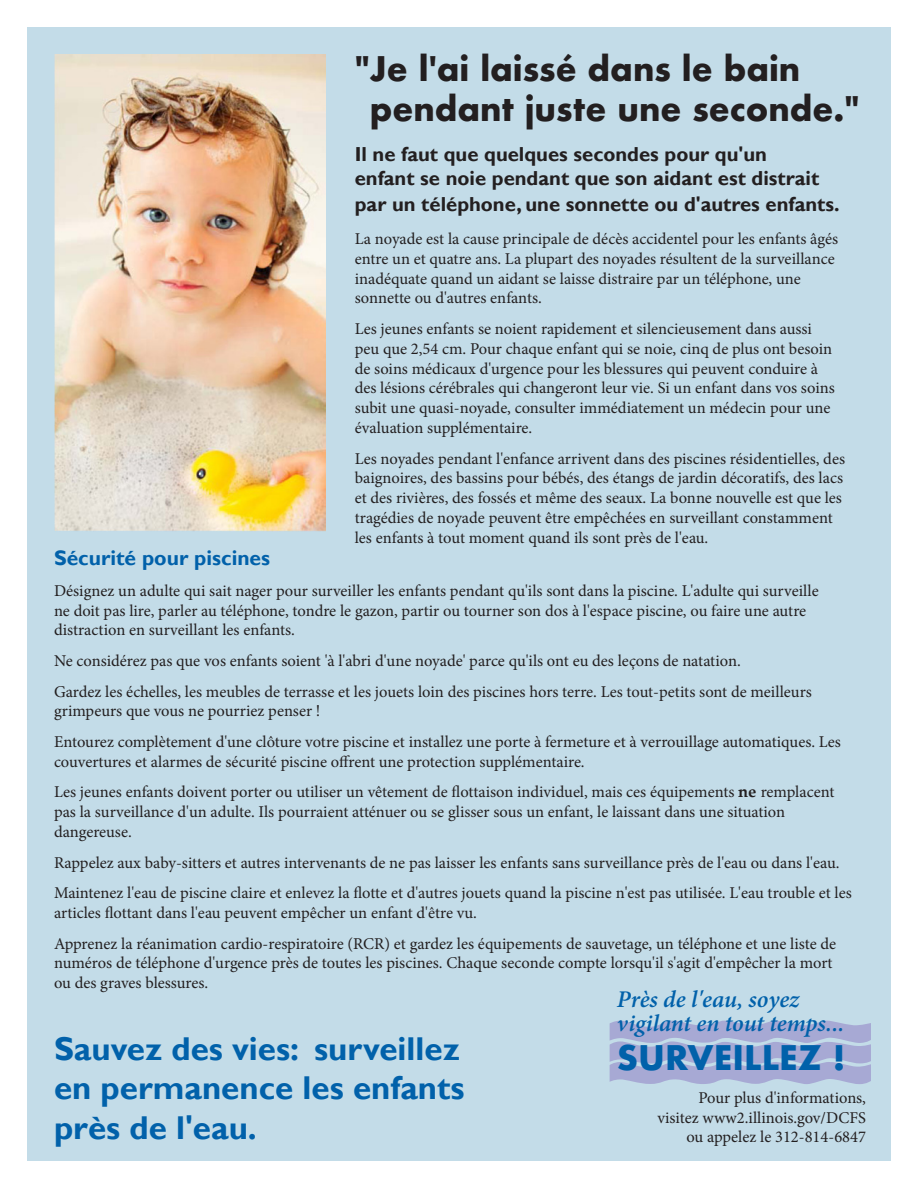
<style>
.page{position:relative;width:918px;height:1188px;background:#fff}
.page>*{position:absolute;margin:0;border:0;box-sizing:border-box;transform-origin:0 0}
.t1{font:700 33px/39.6px "Gill Sans";color:#0161aa}
.t2{font:700 33px/39.6px "Futura";color:#231f20}
.t3{font:700 33px "Futura";color:#0161aa}
.t4{font:italic 600 24px "Minion Pro";letter-spacing:-.005em;color:#0161aa}
.Heading{font:700 21px "Gill Sans";color:#0161aa}
.t5{font:700 20.25px/25.2px "Gill Sans";color:#231f20}
.Body_Text{font:16.5px/19.8px "Minion Pro";color:#231f20}
.s1{font-family:"Palatino Linotype";font-weight:700}
</style>
<div class="page">
<div style="left:27px;top:27px;width:864px;height:1134px;background:#c3dce8"></div>
<img style="left:54px;top:54px;width:271px;height:477px">
<svg style="left:610px;top:1020px;width:261px;height:64px"></svg>
<p class="t2" style="left:370px;top:49px;width:491px;text-indent:-15px">"Je l'ai laissé dans le bain pendant juste une seconde."</p>
<p class="t5" style="left:355px;top:142px;width:414px">Il ne faut que quelques secondes pour qu'un</p>
<p class="t5" style="left:355px;top:167px;width:486px">enfant se noie pendant que son aidant est distrait par un téléphone, une sonnette ou d'autres enfants.</p>
<p class="Body_Text" style="left:355px;top:229px;width:485px">La noyade est la cause principale de décès accidentel pour les enfants âgés entre un et quatre ans. La plupart des noyades résultent de la surveillance inadéquate quand un aidant se laisse distraire par un téléphone, une sonnette ou d'autres enfants.</p>
<p class="Body_Text" style="left:355px;top:319px;width:481px">Les jeunes enfants se noient rapidement et silencieusement dans aussi peu que 2,54 cm. Pour chaque enfant qui se noie, cinq de plus ont besoin de soins médicaux d'urgence pour les blessures qui peuvent conduire à des lésions cérébrales qui changeront leur vie. Si un enfant dans vos soins subit une quasi-noyade, consulter immédiatement un médecin pour une évaluation supplémentaire.</p>
<p class="Body_Text" style="left:355px;top:448px;width:492px">Les noyades pendant l'enfance arrivent dans des piscines résidentielles, des baignoires, des bassins pour bébés, des étangs de jardin décoratifs, des lacs et des rivières, des fossés et même des seaux. La bonne nouvelle est que les tragédies de noyade peuvent être empêchées en surveillant constamment les enfants à tout moment quand ils sont près de l'eau.</p>
<p class="Heading" style="left:54px;top:545px;width:218px">Sécurité pour piscines</p>
<p class="Body_Text" style="left:54px;top:581px;width:766px">Désignez un adulte qui sait nager pour surveiller les enfants pendant qu'ils sont dans la piscine. L'adulte qui surveille ne doit pas lire, parler au téléphone, tondre le gazon, partir ou tourner son dos à l'espace piscine, ou faire une autre distraction en surveillant les enfants.</p>
<p class="Body_Text" style="left:54px;top:651px;width:688px">Ne considérez pas que vos enfants soient 'à l'abri d'une noyade' parce qu'ils ont eu des leçons de natation.</p>
<p class="Body_Text" style="left:54px;top:681px;width:759px">Gardez les échelles, les meubles de terrasse et les jouets loin des piscines hors terre. Les tout-petits sont de meilleurs grimpeurs que vous ne pourriez penser !</p>
<p class="Body_Text" style="left:54px;top:732px;width:789px">Entourez complètement d'une clôture votre piscine et installez une porte à fermeture et à verrouillage automatiques. Les couvertures et alarmes de sécurité piscine offrent une protection supplémentaire.</p>
<p class="Body_Text" style="left:54px;top:782px;width:782px">Les jeunes enfants doivent porter ou utiliser un vêtement de flottaison individuel, mais ces équipements <span class="s1">ne</span> remplacent pas la surveillance d'un adulte. Ils pourraient atténuer ou se glisser sous un enfant, le laissant dans une situation dangereuse.</p>
<p class="Body_Text" style="left:54px;top:852px;width:787px">Rappelez aux baby-sitters et autres intervenants de ne pas laisser les enfants sans surveillance près de l'eau ou dans l'eau.</p>
<p class="Body_Text" style="left:54px;top:883px;width:799px">Maintenez l'eau de piscine claire et enlevez la flotte et d'autres jouets quand la piscine n'est pas utilisée. L'eau trouble et les articles flottant dans l'eau peuvent empêcher un enfant d'être vu.</p>
<p class="Body_Text" style="left:54px;top:933px;width:784px">Apprenez la réanimation cardio-respiratoire (RCR) et gardez les équipements de sauvetage, un téléphone et une liste de numéros de téléphone d'urgence près de toutes les piscines. Chaque seconde compte lorsqu'il s'agit d'empêcher la mort ou des graves blessures.</p>
<p class="t4" style="left:617px;top:982px;width:184px">Près de l'eau, soyez</p>
<p class="t4" style="left:617px;top:1006px;width:229px">vigilant en tout temps...</p>
<p class="t3" style="left:617px;top:1034px;width:230px">SURVEILLEZ !</p>
<p class="t1" style="left:54px;top:1030px;width:412px">Sauvez des vies: surveillez en permanence les enfants près de l'eau.</p>
<p class="Body_Text" style="left:698px;top:1088px;width:169px">Pour plus d'informations,</p>
<p class="Body_Text" style="left:658px;top:1107px;width:210px">visitez www2.illinois.gov/DCFS</p>
<p class="Body_Text" style="left:686px;top:1127px;width:181px">ou appelez le 312-814-6847</p>
</div>
